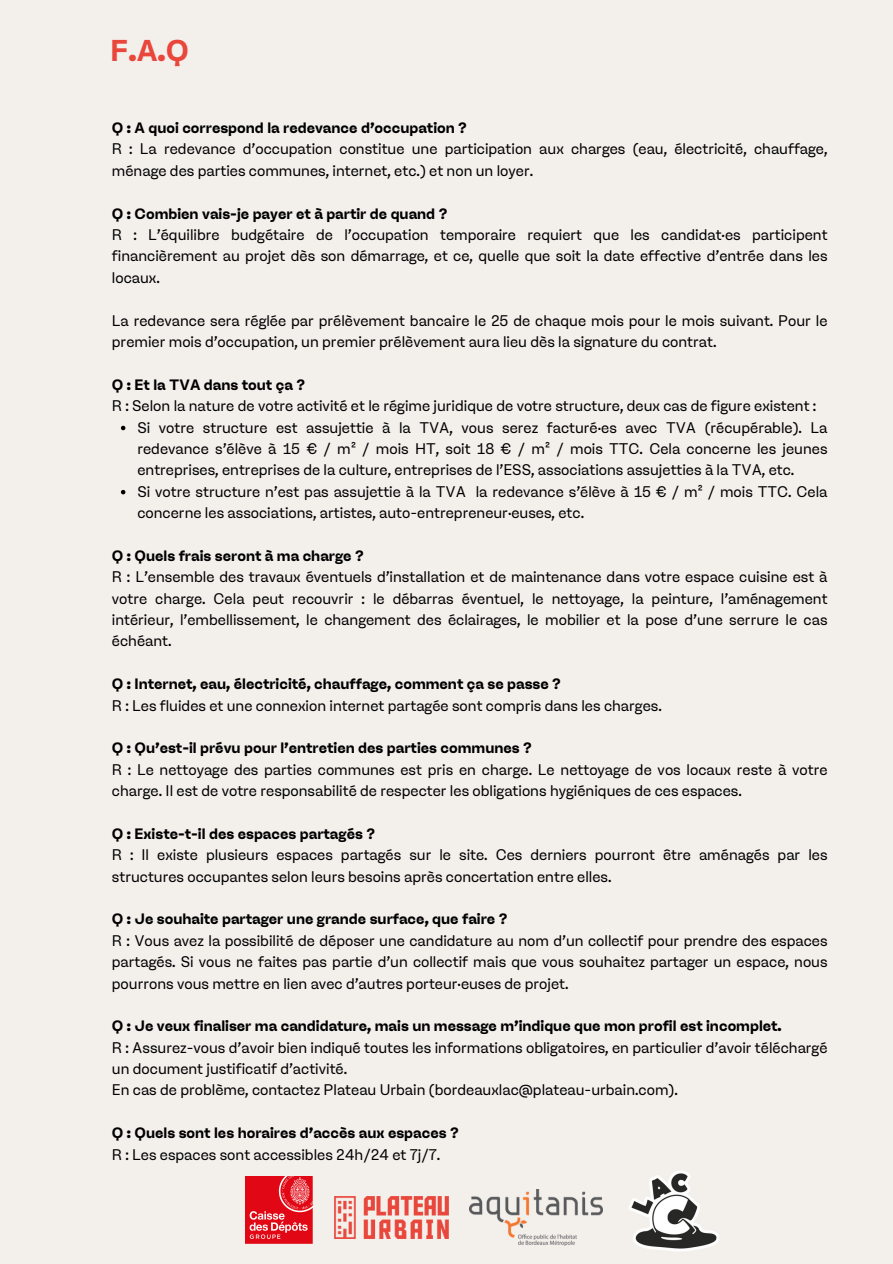
<style>
.page{position:relative;width:893px;height:1264px;background:#fff}
.page>*{position:absolute;margin:0;border:0;box-sizing:border-box;transform-origin:0 0}
.t1{font:700 30px "Ginka";color:#e9473c}
.t2{font:15px/21.3px "Ginka";color:#000}
.t3{font:700 15px "Ginka";color:#000}
</style>
<div class="page">
<div style="left:0;top:0;width:892px;height:1263px;background:#f3f0ec"></div>
<svg style="left:121px;top:426px;width:4px;height:4px"></svg>
<svg style="left:121px;top:490px;width:4px;height:4px"></svg>
<img style="left:334px;top:1196px;width:114px;height:41px">
<img style="left:469px;top:1189px;width:133px;height:56px">
<img style="left:246px;top:1176px;width:66px;height:67px">
<img style="left:629px;top:1171px;width:90px;height:80px">
<p class="t1" style="left:110px;top:33px;width:80px">F.A.Q</p>
<p class="t3" style="left:112px;top:119px;width:356px">Q : A quoi correspond la redevance d’occupation ?</p>
<p class="t2" style="left:112px;top:139px;width:717px">R : La redevance d’occupation constitue une participation aux charges (eau, électricité, chauffage, ménage des parties communes, internet, etc.) et non un loyer.</p>
<p class="t3" style="left:112px;top:204px;width:337px">Q : Combien vais-je payer et à partir de quand ?</p>
<p class="t2" style="left:112px;top:224px;width:717px;text-align:justify">R : L'équilibre budgétaire de l'occupation temporaire requiert que les candidat·es participent financièrement au projet dès son démarrage, et ce, quelle que soit la date effective d’entrée dans les locaux.</p>
<p class="t2" style="left:112px;top:310px;width:717px">La redevance sera réglée par prélèvement bancaire le 25 de chaque mois pour le mois suivant. Pour le premier mois d’occupation, un premier prélèvement aura lieu dès la signature du contrat.</p>
<p class="t3" style="left:112px;top:375px;width:194px">Q : Et la TVA dans tout ça ?</p>
<p class="t2" style="left:112px;top:395px;width:706px">R : Selon la nature de votre activité et le régime juridique de votre structure, deux cas de figure existent :</p>
<p class="t2" style="left:137px;top:416px;width:691px;text-align:justify">Si votre structure est assujettie à la TVA, vous serez facturé·es avec TVA (récupérable). La redevance s’élève à 15 € / m² / mois HT, soit 18 € / m² / mois TTC. Cela concerne les jeunes entreprises, entreprises de la culture, entreprises de l’ESS, associations assujetties à la TVA, etc.</p>
<p class="t2" style="left:137px;top:481px;width:691px">Si votre structure n’est pas assujettie à la TVA la redevance s’élève à 15 € / m² / mois TTC. Cela concerne les associations, artistes, auto-entrepreneur·euses, etc.</p>
<p class="t3" style="left:112px;top:546px;width:253px">Q : Quels frais seront à ma charge ?</p>
<p class="t2" style="left:112px;top:566px;width:717px;text-align:justify">R : L’ensemble des travaux éventuels d’installation et de maintenance dans votre espace cuisine est à votre charge. Cela peut recouvrir : le débarras éventuel, le nettoyage, la peinture, l'aménagement intérieur, l’embellissement, le changement des éclairages, le mobilier et la pose d’une serrure le cas échéant.</p>
<p class="t3" style="left:112px;top:675px;width:450px">Q : Internet, eau, électricité, chauffage, comment ça se passe ?</p>
<p class="t2" style="left:112px;top:694px;width:551px">R : Les fluides et une connexion internet partagée sont compris dans les charges.</p>
<p class="t3" style="left:112px;top:739px;width:421px">Q : Qu’est-il prévu pour l’entretien des parties communes ?</p>
<p class="t2" style="left:112px;top:758px;width:717px">R : Le nettoyage des parties communes est pris en charge. Le nettoyage de vos locaux reste à votre charge. Il est de votre responsabilité de respecter les obligations hygiéniques de ces espaces.</p>
<p class="t3" style="left:112px;top:824px;width:264px">Q : Existe-t-il des espaces partagés ?</p>
<p class="t2" style="left:112px;top:844px;width:717px">R : Il existe plusieurs espaces partagés sur le site. Ces derniers pourront être aménagés par les structures occupantes selon leurs besoins après concertation entre elles.</p>
<p class="t3" style="left:112px;top:910px;width:397px">Q : Je souhaite partager une grande surface, que faire ?</p>
<p class="t2" style="left:112px;top:929px;width:717px;text-align:justify">R : Vous avez la possibilité de déposer une candidature au nom d’un collectif pour prendre des espaces partagés. Si vous ne faites pas partie d'un collectif mais que vous souhaitez partager un espace, nous pourrons vous mettre en lien avec d'autres porteur·euses de projet.</p>
<p class="t3" style="left:112px;top:1017px;width:671px">Q : Je veux finaliser ma candidature, mais un message m’indique que mon profil est incomplet.</p>
<p class="t2" style="left:112px;top:1036px;width:717px">R : Assurez-vous d’avoir bien indiqué toutes les informations obligatoires, en particulier d’avoir téléchargé un document justificatif d’activité.</p>
<p class="t2" style="left:112px;top:1079px;width:567px">En cas de problème, contactez Plateau Urbain (bordeauxlac@plateau-urbain.com).</p>
<p class="t3" style="left:112px;top:1123px;width:348px">Q : Quels sont les horaires d’accès aux espaces ?</p>
<p class="t2" style="left:112px;top:1143px;width:330px">R : Les espaces sont accessibles 24h/24 et 7j/7.</p>
</div>
